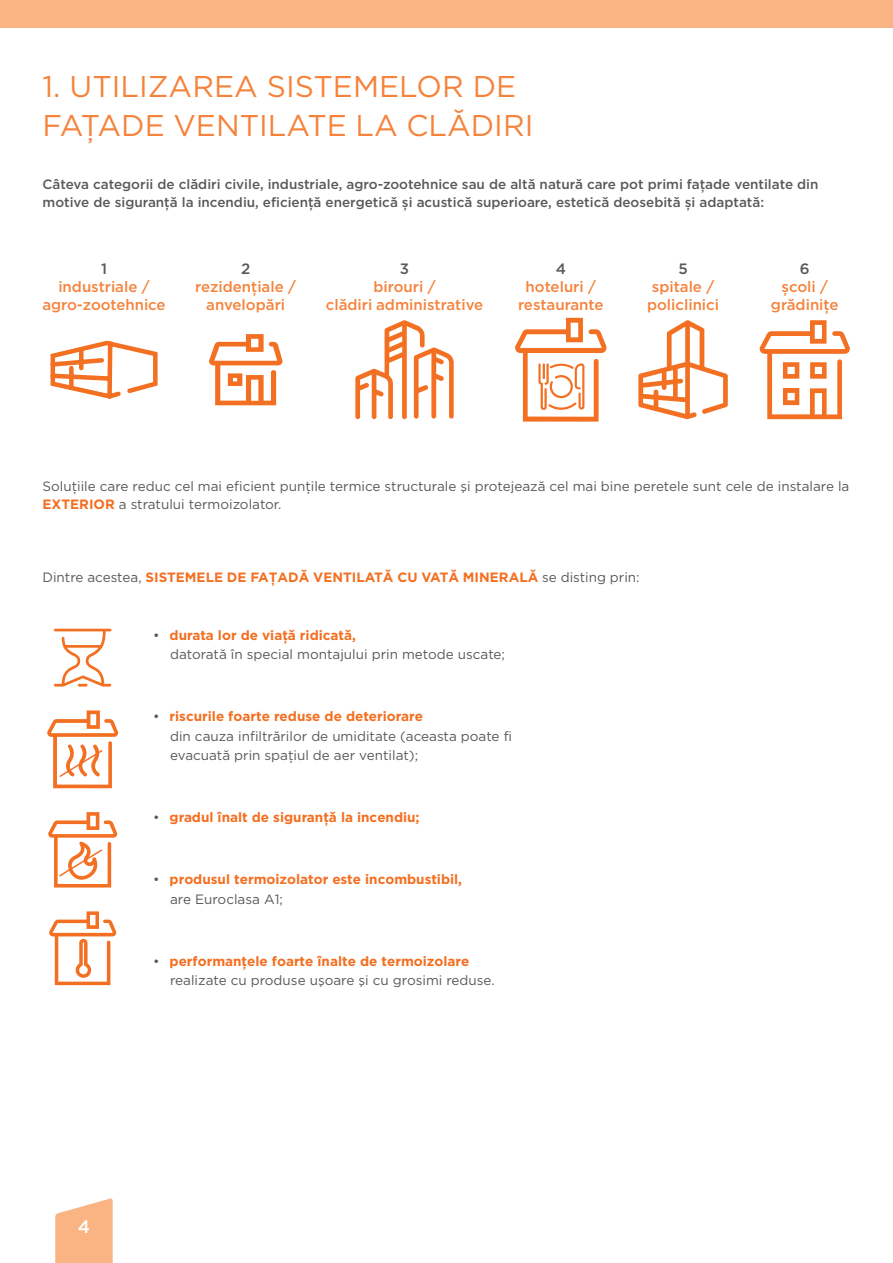
<style>
.page{position:relative;width:893px;height:1263px;background:#fff}
.page>*{position:absolute;margin:0;border:0;box-sizing:border-box;transform-origin:0 0}
.t1{font:30px/39px "Gotham";color:#f5833c}
.t2{font:500 18px "Gotham";color:#fff}
.t3{font:500 15px/18px "Gotham";color:#f5833c;text-align:center}
.t4{font:500 15px "Gotham";color:#58595b}
.t5{font:13.5px/18px "Gotham";color:#58595b}
.t6{font:13.5px "Gotham Bold ZZZ Regular ZZZ";color:#f36f21}
.t7{font:500 13.5px/18px "Gotham";color:#58595b}
.s1{font-family:"Gotham Bold ZZZ Regular ZZZ";color:#f36f21}
.s2{font-family:"Gotham";color:#58595b}
</style>
<div class="page">
<svg style="left:55px;top:1198px;width:58px;height:65px"></svg>
<div style="left:0;top:0;width:893px;height:28px;background:#fab383"></div>
<svg style="left:50px;top:340px;width:108px;height:59px"></svg>
<svg style="left:209px;top:334px;width:74px;height:71px"></svg>
<svg style="left:355px;top:320px;width:99px;height:99px"></svg>
<svg style="left:515px;top:318px;width:92px;height:104px"></svg>
<svg style="left:638px;top:320px;width:90px;height:99px"></svg>
<svg style="left:759px;top:320px;width:91px;height:99px"></svg>
<svg style="left:54px;top:629px;width:58px;height:58px"></svg>
<svg style="left:47px;top:710px;width:71px;height:78px"></svg>
<svg style="left:48px;top:812px;width:69px;height:75px"></svg>
<svg style="left:49px;top:911px;width:67px;height:74px"></svg>
<h1 class="t1" style="left:43px;top:66px;width:492px">1. UTILIZAREA SISTEMELOR DE<br>FAŢADE VENTILATE LA CLĂDIRI</h1>
<p class="t7" style="left:43px;top:175px;width:777px">Câteva categorii de clădiri civile, industriale, agro-zootehnice sau de altă natură care pot primi faţade ventilate din motive de siguranţă la incendiu, eficienţă energetică și acustică superioare, estetică deosebită și adaptată:</p>
<p class="t4" style="left:101px;top:259px;width:7px">1</p>
<p class="t3" style="left:43px;top:278px;width:125px">industriale / agro-zootehnice</p>
<p class="t4" style="left:241px;top:259px;width:11px">2</p>
<p class="t3" style="left:195px;top:278px;width:102px">rezidenţiale / anvelopări</p>
<p class="t4" style="left:400px;top:259px;width:11px">3</p>
<p class="t3" style="left:326px;top:278px;width:159px">birouri /<br>clădiri administrative</p>
<p class="t4" style="left:556px;top:259px;width:12px">4</p>
<p class="t3" style="left:518px;top:278px;width:87px">hoteluri / restaurante</p>
<p class="t4" style="left:678px;top:259px;width:11px">5</p>
<p class="t3" style="left:647px;top:278px;width:74px">spitale / policlinici</p>
<p class="t4" style="left:800px;top:259px;width:11px">6</p>
<p class="t3" style="left:771px;top:278px;width:69px">școli / grădiniţe</p>
<p class="t5" style="left:43px;top:477px;width:808px">Soluţiile care reduc cel mai eficient punţile termice structurale şi protejează cel mai bine peretele sunt cele de instalare la<br><span class="s1">EXTERIOR</span> a stratului termoizolator.</p>
<p class="t6" style="left:43px;top:569px;width:599px"><span class="s2">Dintre acestea,</span> SISTEMELE DE FAŢADĂ VENTILATĂ CU VATĂ MINERALĂ <span class="s2">se disting prin:</span></p>
<p class="t6" style="left:153px;top:626px;width:204px"><span class="s2">•</span> durata lor de viaţă ridicată,</p>
<p class="t5" style="left:170px;top:645px;width:336px">datorată în special montajului prin metode uscate;</p>
<p class="t6" style="left:153px;top:707px;width:272px"><span class="s2">•</span> riscurile foarte reduse de deteriorare</p>
<p class="t5" style="left:170px;top:726px;width:344px;line-height:19.5px">din cauza infiltrărilor de umiditate (aceasta poate fi evacuată prin spaţiul de aer ventilat);</p>
<p class="t6" style="left:153px;top:808px;width:268px"><span class="s2">•</span> gradul înalt de siguranţă la incendiu;</p>
<p class="t6" style="left:153px;top:870px;width:311px"><span class="s2">•</span> produsul termoizolator este incombustibil,</p>
<p class="t5" style="left:170px;top:889px;width:114px">are Euroclasa A1;</p>
<p class="t6" style="left:153px;top:952px;width:318px"><span class="s2">•</span> performanţele foarte înalte de termoizolare</p>
<p class="t5" style="left:170px;top:971px;width:326px">realizate cu produse uşoare şi cu grosimi reduse.</p>
<h2 class="t2" style="left:78px;top:1215px;width:14px">4</h2>
</div>
